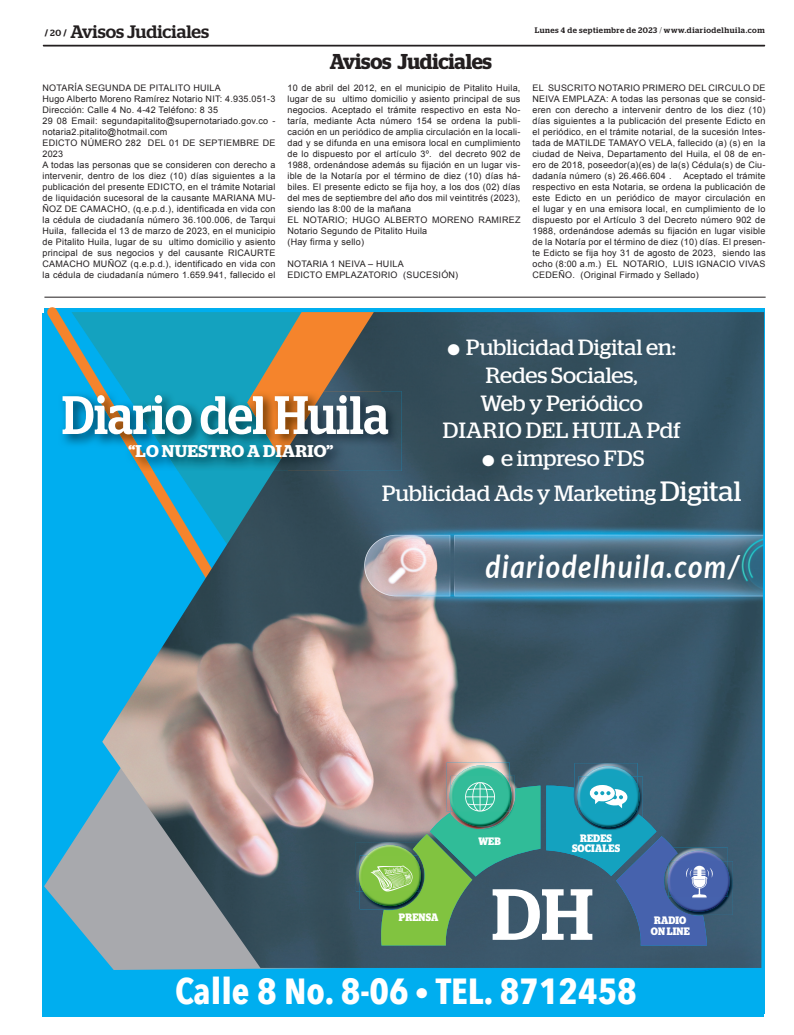
<style>
.page{position:relative;width:794px;height:1035px;background:#fff}
.page>*{position:absolute;margin:0;border:0;box-sizing:border-box;transform-origin:0 0}
.t1{font:700 36.3px "Avenir Next Condensed";color:#fff}
.t2{font:italic 700 31.9px "Lato";letter-spacing:.05em;color:#fff;scale:.87 1}
.t3{font:22.1px/27.6px "Stag";color:#fff;text-align:center}
.t4{font:600 21.5px "Stag";letter-spacing:-.01em;color:#231f20;scale:.95 1}
.t5{font:500 18px "Stag";color:#231f20}
.t6{font:600 17px "Stag";letter-spacing:.02em;color:#fff}
.t7{font:700 10.8px/10.4px "Stag";letter-spacing:.02em;color:#fff;scale:.89 1}
.t8{font:9px/11px "Arial";letter-spacing:.025em;color:#231f20}
.t9{font:500 8px "Stag";letter-spacing:.06em;color:#231f20}
.s1{font-weight:700;font-size:9px}
.s2{font-size:9px}
.s3{font-weight:300}
.s4{font-size:27.9px}
</style>
<div class="page">
<svg style="left:43px;top:45px;width:721px;height:1px"></svg>
<div style="left:44px;top:308px;width:720px;height:705px;background:#00aeef"></div>
<svg style="left:47px;top:307px;width:25px;height:48px"></svg>
<svg style="left:72px;top:312px;width:30px;height:79px"></svg>
<svg style="left:44px;top:797px;width:292px;height:173px"></svg>
<img style="left:102px;top:312px;width:662px;height:656px">
<img style="left:713px;top:847px;width:15px;height:14px">
<img style="left:713px;top:850px;width:9px;height:11px">
<img style="left:713px;top:861px;width:20px;height:54px">
<img style="left:713px;top:871px;width:16px;height:40px">
<img style="left:713px;top:861px;width:15px;height:35px">
<img style="left:574px;top:763px;width:63px;height:19px">
<img style="left:577px;top:766px;width:55px;height:16px">
<img style="left:578px;top:776px;width:59px;height:6px">
<img style="left:447px;top:762px;width:62px;height:20px">
<img style="left:449px;top:765px;width:55px;height:17px">
<img style="left:450px;top:776px;width:59px;height:6px">
<img style="left:356px;top:842px;width:14px;height:49px">
<img style="left:359px;top:845px;width:11px;height:38px">
<img style="left:360px;top:891px;width:10px;height:18px">
<img style="left:363px;top:891px;width:7px;height:15px">
<img style="left:360px;top:855px;width:10px;height:36px">
<svg style="left:370px;top:782px;width:343px;height:163px;background:#568c8a"></svg>
<img style="left:62px;top:391px;width:32px;height:54px">
<img style="left:94px;top:391px;width:30px;height:80px">
<img style="left:124px;top:391px;width:149px;height:80px">
<img style="left:247px;top:391px;width:26px;height:68px">
<img style="left:273px;top:391px;width:129px;height:80px">
<svg style="left:63px;top:395px;width:128px;height:39px;background:#83bdcb"></svg>
<svg style="left:201px;top:396px;width:65px;height:38px;background:#96bec1"></svg>
<svg style="left:275px;top:395px;width:113px;height:39px;background:#aba8a3"></svg>
<hr style="left:44px;top:297px;width:721px;height:1px;background:#231f20">
<h3 class="t5" style="left:45px;top:21px;width:166px"><span class="s1">/</span> <span class="s2">20</span> <span class="s1">/</span> Avisos Judiciales</h3>
<p class="t9" style="left:535px;top:26px;width:231px">Lunes 4 de septiembre de 2023 <span class="s3">/</span> www.diariodelhuila.com</p>
<h3 class="t4" style="left:330px;top:49px;width:172px">Avisos Judiciales</h3>
<p class="t8" style="left:42px;top:82px;width:234px">NOTARÍA SEGUNDA DE PITALITO HUILA<br>Hugo Alberto Moreno Ramírez Notario NIT: 4.935.051-3<br>Dirección: Calle 4 No. 4-42 Teléfono: 8 35<br>29 08 Email: segundapitalito@supernotariado.gov.co - notaria2.pitalito@hotmail.com<br>EDICTO NÚMERO 282 DEL 01 DE SEPTIEMBRE DE 2023<br>A todas las personas que se consideren con derecho a intervenir, dentro de los diez (10) días siguientes a la publicación del presente EDICTO, en el trámite Notarial de liquidación sucesoral de la causante MARIANA MU-ÑOZ DE CAMACHO, (q.e.p.d.), identificada en vida con la cédula de ciudadanía número 36.100.006, de Tarqui Huila, fallecida el 13 de marzo de 2023, en el municipio de Pitalito Huila, lugar de su ultimo domicilio y asiento principal de sus negocios y del causante RICAURTE CAMACHO MUÑOZ (q.e.p.d.), identificado en vida con la cédula de ciudadanía número 1.659.941, fallecido el</p>
<p class="t8" style="left:287px;top:82px;width:234px">10 de abril del 2012, en el municipio de Pitalito Huila, lugar de su ultimo domicilio y asiento principal de sus negocios. Aceptado el trámite respectivo en esta No&shy;taría, mediante Acta número 154 se ordena la publi&shy;cación en un periódico de amplia circulación en la locali&shy;dad y se difunda en una emisora local en cumplimiento de lo dispuesto por el artículo 3º. del decreto 902 de 1988, ordenándose además su fijación en un lugar vis&shy;ible de la Notaría por el término de diez (10) días há&shy;biles. El presente edicto se fija hoy, a los dos (02) días del mes de septiembre del año dos mil veintitrés (2023), siendo las 8:00 de la mañana<br>EL NOTARIO; HUGO ALBERTO MORENO RAMIREZ Notario Segundo de Pitalito Huila<br>(Hay firma y sello)</p>
<p class="t8" style="left:532px;top:82px;width:234px;text-align:justify">EL SUSCRITO NOTARIO PRIMERO DEL CIRCULO DE NEIVA EMPLAZA: A todas las personas que se consid&shy;eren con derecho a intervenir dentro de los diez (10) días siguientes a la publicación del presente Edicto en el periódico, en el trámite notarial, de la sucesión Intes&shy;tada de MATILDE TAMAYO VELA, fallecido (a) (s) en la ciudad de Neiva, Departamento del Huila, el 08 de en&shy;ero de 2018, poseedor(a)(es) de la(s) Cédula(s) de Ciu&shy;dadanía número (s) 26.466.604 .</p>
<p class="t8" style="left:532px;top:170px;width:234px;text-align:justify;text-indent:151px">Aceptado el trámite respectivo en esta Notaria, se ordena la publicación de este Edicto en un periódico de mayor circulación en el lugar y en una emisora local, en cumplimiento de lo dispuesto por el Artículo 3 del Decreto número 902 de 1988, ordenándose además su fijación en lugar visible de la Notaría por el término de diez (10) días. El presen&shy;te Edicto se fija hoy 31 de agosto de 2023, siendo las ocho (8:00 a.m.) EL NOTARIO, LUIS IGNACIO VIVAS CEDEÑO. (Original Firmado y Sellado)</p>
<p class="t8" style="left:287px;top:258px;width:172px">NOTARIA 1 NEIVA – HUILA<br>EDICTO EMPLAZATORIO (SUCESIÓN)</p>
<h3 class="t6" style="left:129px;top:441px;width:206px">“LO NUESTRO A DIARIO”</h3>
<h3 class="t3" style="left:443px;top:333px;width:239px">● Publicidad Digital en:<br>Redes Sociales,<br>Web y Periódico<br>DIARIO DEL HUILA Pdf</h3>
<h3 class="t3" style="left:382px;top:440px;width:361px;line-height:34.9px">● e impreso FDS<br>Publicidad Ads y Marketing <span class="s4">Digital</span></h3>
<h2 class="t2" style="left:485px;top:543px;width:293px">diariodelhuila.com/</h2>
<p class="t7" style="left:399px;top:912px;width:46px">PRENSA</p>
<p class="t7" style="left:478px;top:835px;width:27px">WEB</p>
<p class="t7" style="left:572px;top:832px;width:56px;text-align:center">REDES<br>SOCIALES</p>
<p class="t7" style="left:651px;top:915px;width:45px">RADIO<br>ON LINE</p>
<h1 class="t1" style="left:175px;top:969px;width:463px">Calle 8 No. 8-06 ● TEL. 8712458</h1>
</div>
